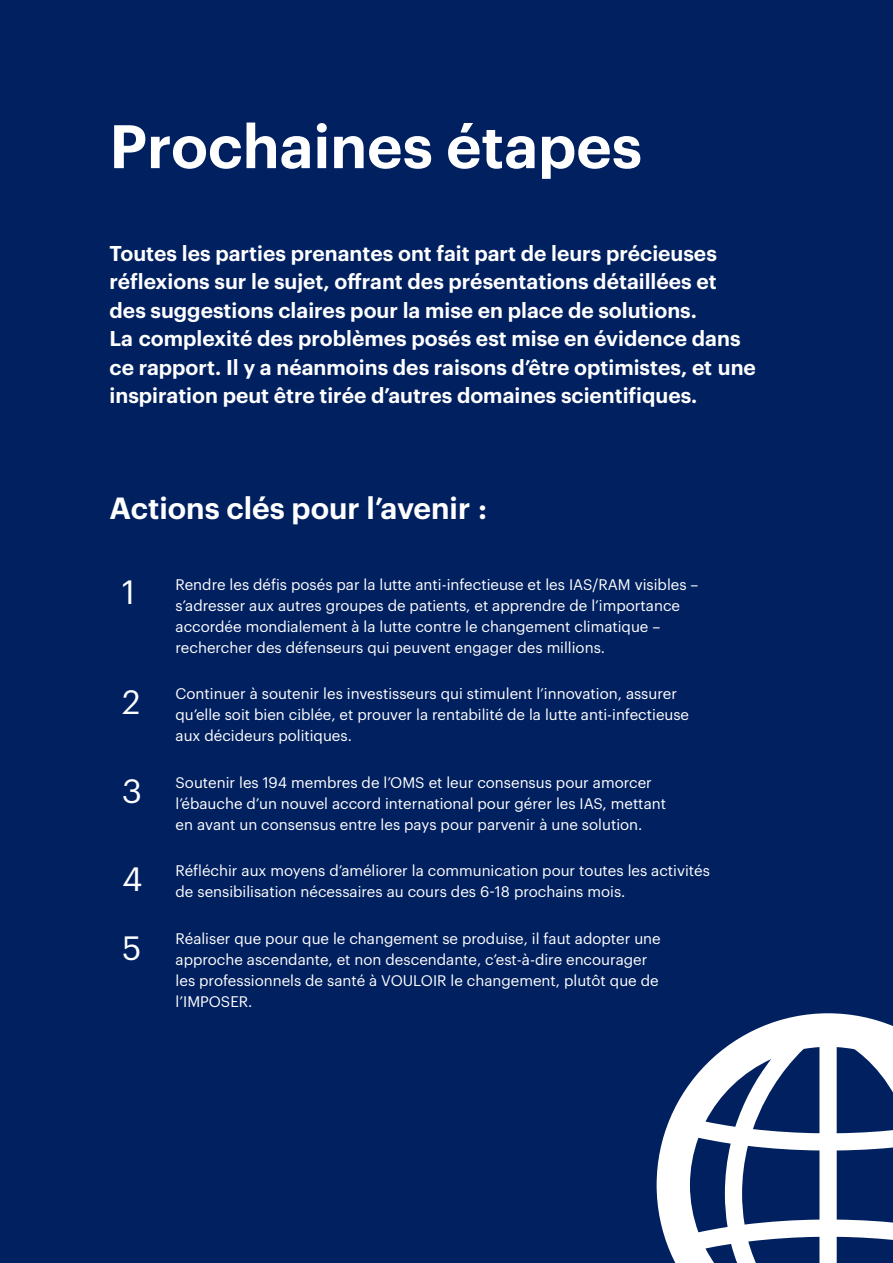
<style>
.page{position:relative;width:893px;height:1263px;background:#002060}
.page>*{position:absolute;margin:0;border:0;box-sizing:border-box;transform-origin:0 0}
.Subheadline_Regular_blue{font:600 60px "Graphik";color:#fff}
.Body_black{font:33px "Graphik";color:#fff}
.Subheadline_Regular_blue-2{font:600 30px "Graphik";color:#fff}
.Body_black-2{font:600 21px/28.5px "Graphik";color:#fff}
.Body_black-3{font:15px/21px "Graphik";color:#fff}
</style>
<div class="page">
<svg style="left:657px;top:1013px;width:236px;height:250px"></svg>
<p class="Subheadline_Regular_blue" style="left:110px;top:100px;width:534px">Prochaines étapes</p>
<p class="Body_black-2" style="left:110px;top:237px;width:648px">Toutes les parties prenantes ont fait part de leurs précieuses réflexions sur le sujet, offrant des présentations détaillées et des suggestions claires pour la mise en place de solutions.<br>La complexité des problèmes posés est mise en évidence dans ce rapport. Il y a néanmoins des raisons d’être optimistes, et une inspiration peut être tirée d’autres domaines scientifiques.</p>
<p class="Subheadline_Regular_blue-2" style="left:110px;top:485px;width:379px">Actions clés pour l’avenir :</p>
<p class="Body_black" style="left:122px;top:568px;width:15px">1</p>
<p class="Body_black" style="left:122px;top:677px;width:20px">2</p>
<p class="Body_black" style="left:122px;top:766px;width:21px">3</p>
<p class="Body_black" style="left:122px;top:854px;width:22px">4</p>
<p class="Body_black" style="left:122px;top:923px;width:21px">5</p>
<p class="Body_black-3" style="left:176px;top:572px;width:524px">Rendre les défis posés par la lutte anti-infectieuse et les IAS/RAM visibles – s’adresser aux autres groupes de patients, et apprendre de l’importance accordée mondialement à la lutte contre le changement climatique – rechercher des défenseurs qui peuvent engager des millions.</p>
<p class="Body_black-3" style="left:176px;top:682px;width:515px">Continuer à soutenir les investisseurs qui stimulent l’innovation, assurer qu’elle soit bien ciblée, et prouver la rentabilité de la lutte anti-infectieuse aux décideurs politiques.</p>
<p class="Body_black-3" style="left:176px;top:771px;width:492px">Soutenir les 194 membres de l’OMS et leur consensus pour amorcer l’ébauche d’un nouvel accord international pour gérer les IAS, mettant en avant un consensus entre les pays pour parvenir à une solution.</p>
<p class="Body_black-3" style="left:176px;top:859px;width:536px">Réfléchir aux moyens d’améliorer la communication pour toutes les activités de sensibilisation nécessaires au cours des 6-18 prochains mois.</p>
<p class="Body_black-3" style="left:176px;top:927px;width:487px">Réaliser que pour que le changement se produise, il faut adopter une approche ascendante, et non descendante, c’est-à-dire encourager les professionnels de santé à VOULOIR le changement, plutôt que de l’IMPOSER.</p>
</div>
